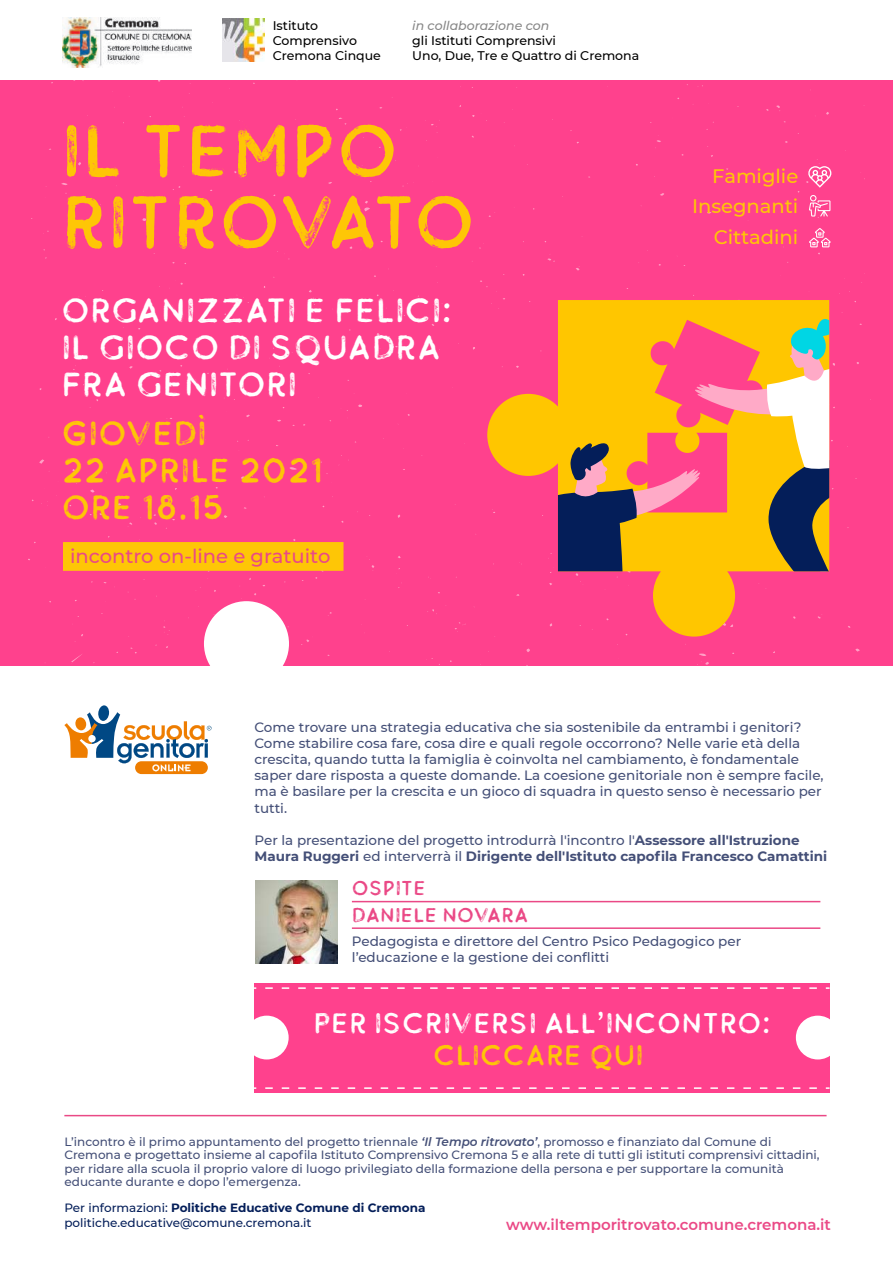
<style>
.page{position:relative;width:893px;height:1263px;background:#fff}
.page>*{position:absolute;margin:0;border:0;box-sizing:border-box;transform-origin:0 0}
.t1{font:73.95px/71.2px "Buckwheat TC Sans Painted";color:#fec606}
.t2{font:34.05px/37.2px "Buckwheat TC Sans Painted";color:#fff}
.t3{font:34.05px/37.2px "Buckwheat TC Sans Painted";color:#fec606}
.t4{font:28.8px "Buckwheat TC Sans Painted";color:#fff}
.t5{font:28.8px "Buckwheat TC Sans Painted";color:#fec606}
.t6{font:20.4px "Buckwheat TC Sans Painted";color:#ea4986}
.t7{font:500 19.5px/30.8px "Montserrat";color:#fec606;text-align:right}
.t8{font:500 19.5px "Montserrat";color:#ea4986}
.t9{font:600 15px "Montserrat";color:#ea4986}
.t10{font:500 13.5px/16.2px "Montserrat";color:#444f77}
.t11{font:700 13.5px/16.2px "Montserrat";color:#444f77}
.t12{font:500 12.6px/15px "Montserrat";color:#000}
.t13{font:italic 500 12.6px "Montserrat";color:#878787}
.t14{font:500 12px/13.5px "Montserrat";color:#444f77}
.t15{font:500 12px/15px "Montserrat";color:#041e59}
.s1{font-weight:500}
.s2{font-weight:600;font-style:italic}
.s3{font-weight:700}
</style>
<div class="page">
<div style="left:0;top:0;width:893px;height:1232px;background:#ff418d"></div>
<div style="left:0;top:667px;width:893px;height:596px;background:#fff"></div>
<div style="left:204px;top:601px;width:85px;height:85px;background:#fff;border-radius:50%"></div>
<svg style="left:699px;top:653px;width:7px;height:3px"></svg>
<svg style="left:855px;top:648px;width:5px;height:4px"></svg>
<svg style="left:433px;top:1116px;width:15px;height:1px"></svg>
<svg style="left:39px;top:459px;width:5px;height:5px"></svg>
<svg style="left:289px;top:467px;width:8px;height:3px"></svg>
<svg style="left:116px;top:503px;width:5px;height:3px"></svg>
<svg style="left:90px;top:489px;width:5px;height:4px"></svg>
<svg style="left:526px;top:648px;width:4px;height:4px"></svg>
<svg style="left:61px;top:183px;width:7px;height:2px"></svg>
<svg style="left:364px;top:201px;width:6px;height:10px"></svg>
<svg style="left:217px;top:514px;width:10px;height:4px"></svg>
<svg style="left:71px;top:654px;width:11px;height:9px"></svg>
<svg style="left:455px;top:622px;width:11px;height:10px"></svg>
<svg style="left:547px;top:254px;width:8px;height:8px"></svg>
<svg style="left:377px;top:333px;width:21px;height:16px"></svg>
<svg style="left:487px;top:300px;width:233px;height:337px;fill:#ffc600"></svg>
<svg style="left:720px;top:300px;width:115px;height:327px"></svg>
<svg style="left:618px;top:320px;width:173px;height:209px"></svg>
<svg style="left:492px;top:489px;width:168px;height:148px"></svg>
<svg style="left:570px;top:440px;width:42px;height:61px;background:#8f745a"></svg>
<hr style="left:64px;top:1115px;width:763px;height:1px;background:#ea4986">
<svg style="left:63px;top:542px;width:281px;height:29px;background:#fec407"></svg>
<div style="left:98px;top:705px;width:11px;height:16px;background:#004884;border-radius:50%"></div>
<svg style="left:64px;top:712px;width:56px;height:46px"></svg>
<div style="left:88px;top:735px;width:8px;height:7px;background:#fff;border-radius:50%"></div>
<svg style="left:135px;top:761px;width:73px;height:13px"></svg>
<svg style="left:115px;top:722px;width:67px;height:53px"></svg>
<svg style="left:168px;top:721px;width:44px;height:50px"></svg>
<img style="left:255px;top:881px;width:83px;height:82px">
<hr style="left:352px;top:901px;width:468px;height:1px;background:#ea4986">
<hr style="left:352px;top:927px;width:468px;height:2px;background:#ea4986">
<div style="left:254px;top:983px;width:575px;height:110px;background:#ff418d"></div>
<div style="left:245px;top:1016px;width:44px;height:43px;background:#fff;border-radius:50%"></div>
<div style="left:796px;top:1016px;width:44px;height:43px;background:#fff;border-radius:50%"></div>
<svg style="left:265px;top:987px;width:552px;height:2px"></svg>
<svg style="left:265px;top:1087px;width:552px;height:2px"></svg>
<svg style="left:825px;top:1078px;width:5px;height:11px"></svg>
<svg style="left:809px;top:228px;width:22px;height:19px"></svg>
<svg style="left:806px;top:159px;width:25px;height:29px"></svg>
<svg style="left:809px;top:195px;width:21px;height:23px"></svg>
<div style="left:0;top:0;width:893px;height:79px;background:#fff"></div>
<img style="left:222px;top:19px;width:43px;height:42px">
<img style="left:62px;top:17px;width:129px;height:50px">
<p class="t12" style="left:273px;top:18px;width:110px">Istituto<br>Comprensivo<br>Cremona Cinque</p>
<p class="t13" style="left:412px;top:16px;width:139px">in collaborazione con</p>
<p class="t12" style="left:412px;top:32px;width:229px">gli Istituti Comprensivi<br>Uno, Due, Tre e Quattro di Cremona</p>
<h1 class="t1" style="left:61px;top:114px;width:417px">IL TEMPO<br>RITROVATO</h1>
<h2 class="t2" style="left:62px;top:291px;width:392px">ORGANIZZATI E FELICI:<br>IL GIOCO DI SQUADRA<br>FRA GENITORI</h2>
<h2 class="t3" style="left:62px;top:414px;width:264px">GIOVEDÌ<br>22 APRILE 2021<br>ORE 18.15</h2>
<h3 class="t8" style="left:70px;top:542px;width:262px">incontro on-line e gratuito</h3>
<h3 class="t7" style="left:692px;top:160px;width:108px">Famiglie<br>Insegnanti<br>Cittadini</h3>
<p class="t10" style="left:254px;top:718px;width:571px">Come trovare una strategia educativa che sia sostenibile da entrambi i genitori?<br>Come stabilire cosa fare, cosa dire e quali regole occorrono? Nelle varie età della crescita, quando tutta la famiglia è coinvolta nel cambiamento, è fondamentale saper dare risposta a queste domande. La coesione genitoriale non è sempre facile, ma è basilare per la crescita e un gioco di squadra in questo senso è necessario per tutti.</p>
<p class="t11" style="left:254px;top:831px;width:574px"><span class="s1">Per la presentazione del progetto introdurrà l'incontro l'</span>Assessore all'Istruzione<br>Maura Ruggeri <span class="s1">ed interverrà il</span> Dirigente dell'Istituto capofila Francesco Camattini</p>
<h3 class="t6" style="left:352px;top:875px;width:76px">OSPITE</h3>
<h3 class="t6" style="left:352px;top:902px;width:178px">DANIELE NOVARA</h3>
<p class="t10" style="left:352px;top:933px;width:391px">Pedagogista e direttore del Centro Psico Pedagogico per l’educazione e la gestione dei conflitti</p>
<h3 class="t4" style="left:313px;top:1005px;width:459px">PER ISCRIVERSI ALL’INCONTRO:</h3>
<h3 class="t5" style="left:433px;top:1037px;width:212px">CLICCARE QUI</h3>
<p class="t14" style="left:64px;top:1134px;width:757px">L’incontro è il primo appuntamento del progetto triennale <span class="s2">‘Il Tempo ritrovato’</span>, promosso e finanziato dal Comune di Cremona e progettato insieme al capofila Istituto Comprensivo Cremona 5 e alla rete di tutti gli istituti comprensivi cittadini, per ridare alla scuola il proprio valore di luogo privilegiato della formazione della persona e per supportare la comunità educante durante e dopo l’emergenza.</p>
<p class="t15" style="left:64px;top:1200px;width:363px">Per informazioni: <span class="s3">Politiche Educative Comune di Cremona </span>politiche.educative@comune.cremona.it</p>
<p class="t9" style="left:506px;top:1214px;width:326px">www.iltemporitrovato.comune.cremona.it</p>
</div>
